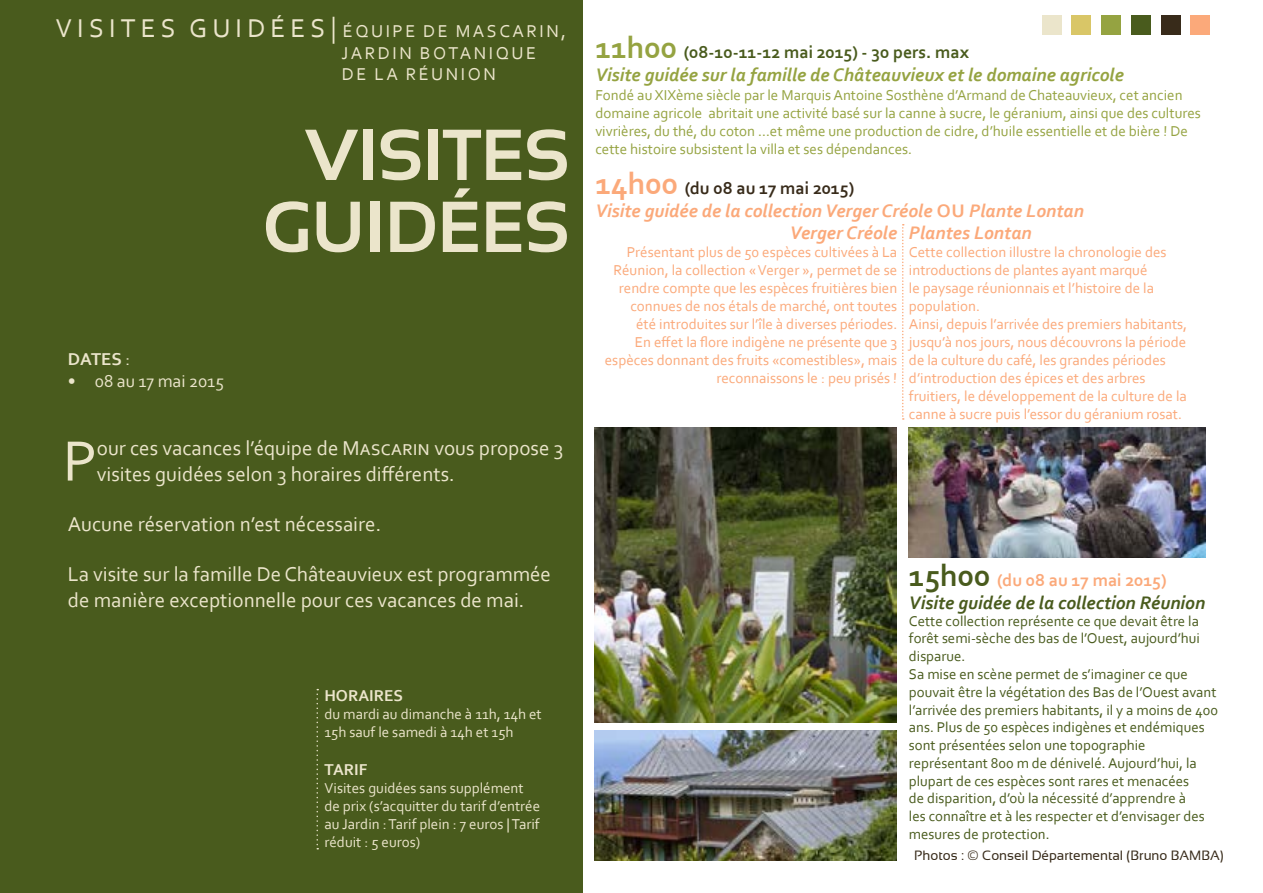
<style>
.page{position:relative;width:1263px;height:893px;background:#fff}
.page>*{position:absolute;margin:0;border:0;box-sizing:border-box;transform-origin:0 0}
.t1{font:700 72px/72px "Sansation";color:#ebe5cb;text-align:center}
.t2{font:59.55px "Corbel";color:#ebe5cb}
.t3{font:27px "Corbel";color:#ebe5cb}
.t4{font:21px/25.2px "Corbel";color:#ebe5cb}
.t5{font:italic 700 19.05px "Corbel";color:#fba97a}
.t6{font:italic 700 19.05px "Corbel";color:#95a341}
.t7{font:italic 700 19.05px "Corbel";color:#495b1d}
.t8{font:18px "Corbel";letter-spacing:.14em;color:#ebe5cb}
.t9{font:700 18px "Corbel";color:#495b1d}
.t10{font:700 18px "Corbel";color:#382b1a}
.t11{font:700 18px "Corbel";color:#fba97a}
.t12{font:18px "Corbel";color:#ebe5cb}
.t13{font:700 18px "Corbel";color:#ebe5cb}
.t14{font:700 16.5px "Corbel";color:#ebe5cb}
.t15{font:15px/18px "Corbel";color:#fba97a;text-align:right}
.t16{font:15px/18px "Corbel";color:#95a341}
.t17{font:15px/18px "Corbel";color:#ebe5cb}
.t18{font:14.85px/17.7px "Corbel";color:#495b1d}
.t19{font:13.5px "Sansation";color:#382b1a}
.s1{font-family:"Minion Pro";font-size:27px}
.s2{font-weight:400}
.s3{font-size:31.65px;color:#95a341}
.s4{font-size:31.65px;color:#fba97a}
.s5{font-style:normal}
.s6{font-size:31.65px;color:#495b1d}
</style>
<div class="page">
<div style="left:0;top:0;width:582px;height:893px;background:#495b1d"></div>
<img style="left:909px;top:427px;width:297px;height:130px">
<img style="left:594px;top:427px;width:302px;height:295px">
<svg style="left:316px;top:689px;width:2px;height:160px"></svg>
<div style="left:1042px;top:15px;width:19px;height:19px;background:#ebe5cb"></div>
<div style="left:1071px;top:15px;width:20px;height:19px;background:#d9c667"></div>
<div style="left:1101px;top:15px;width:20px;height:19px;background:#95a341"></div>
<div style="left:1131px;top:15px;width:20px;height:19px;background:#495b1d"></div>
<div style="left:1161px;top:15px;width:19px;height:19px;background:#382b1a"></div>
<div style="left:1191px;top:15px;width:19px;height:19px;background:#fba97a"></div>
<svg style="left:902px;top:224px;width:2px;height:196px"></svg>
<img style="left:594px;top:731px;width:302px;height:129px">
<h3 class="t3" style="left:56px;top:11px;width:39px">Visites</h3>
<h3 class="t3" style="left:189px;top:11px;width:20px">guidées</h3>
<p class="t8" style="left:330px;top:20px;width:53px"><span class="s1">|</span> Équipe</p>
<p class="t8" style="left:423px;top:20px;width:144px">dE MASCARIN,</p>
<p class="t8" style="left:341px;top:42px;width:13px">jardin</p>
<p class="t8" style="left:420px;top:42px;width:26px">Botani</p>
<p class="t8" style="left:496px;top:42px;width:28px">que</p>
<p class="t8" style="left:342px;top:63px;width:91px">De la Réunion</p>
<p class="t13" style="left:68px;top:348px;width:64px">DATES <span class="s2">:</span></p>
<p class="t12" style="left:68px;top:370px;width:158px">• 08 au 17 mai 2015</p>
<h1 class="t1" style="left:262px;top:119px;width:131px">visites guidÉes</h1>
<h2 class="t2" style="left:63px;top:424px;width:35px">P</h2>
<h3 class="t4" style="left:97px;top:435px;width:468px">our ces vacances l’équipe de Mascarin vous propose 3 visites guidées selon 3 horaires différents.</h3>
<h3 class="t4" style="left:68px;top:511px;width:315px">Aucune réservation n’est nécessaire.</h3>
<h3 class="t4" style="left:68px;top:561px;width:485px">La visite sur la famille De Châteauvieux est programmée de manière exceptionnelle pour ces vacances de mai.</h3>
<p class="t14" style="left:324px;top:685px;width:80px">HORAIRES</p>
<p class="t17" style="left:324px;top:705px;width:219px">du mardi au dimanche à 11h, 14h et<br>15h sauf le samedi à 14h et 15h</p>
<p class="t14" style="left:324px;top:759px;width:44px">TARIF</p>
<p class="t17" style="left:324px;top:779px;width:217px">Visites guidées sans supplément de prix (s’acquitter du tarif d’entrée au Jardin : Tarif plein : 7 euros | Tarif réduit : 5 euros)</p>
<p class="t9" style="left:595px;top:41px;width:375px"><span class="s3">11h00</span> (08-10-11-12 mai 2015) - 30 pers. max</p>
<p class="t6" style="left:595px;top:63px;width:530px">Visite guidée sur la famille de Châteauvieux et le domaine agricole</p>
<p class="t16" style="left:595px;top:86px;width:607px">Fondé au XIXème siècle par le Marquis Antoine Sosthène d’Armand de Chateauvieux, cet ancien domaine agricole abritait une activité basé sur la canne à sucre, le géranium, ainsi que des cultures vivrières, du thé, du coton …et même une production de cidre, d’huile essentielle et de bière ! De cette histoire subsistent la villa et ses dépendances.</p>
<p class="t10" style="left:595px;top:177px;width:260px"><span class="s4">14h00</span> (du 08 au 17 mai 2015)</p>
<p class="t5" style="left:595px;top:199px;width:490px">Visite guidée de la collection Verger Créole <span class="s5">ou</span> Plante Lontan</p>
<p class="t5" style="left:790px;top:221px;width:109px">Verger Créole</p>
<p class="t15" style="left:605px;top:243px;width:294px">Présentant plus de 50 espèces cultivées à La Réunion, la collection « Verger », permet de se rendre compte que les espèces fruitières bien connues de nos étals de marché, ont toutes<br>été introduites sur l’île à diverses périodes.<br>En effet la flore indigène ne présente que 3 espèces donnant des fruits «comestibles», mais reconnaissons le : peu prisés !</p>
<p class="t5" style="left:909px;top:221px;width:124px">Plantes Lontan</p>
<p class="t15" style="left:909px;top:243px;width:280px;text-align:left">Cette collection illustre la chronologie des introductions de plantes ayant marqué<br>le paysage réunionnais et l’histoire de la population.<br>Ainsi, depuis l’arrivée des premiers habitants, jusqu’à nos jours, nous découvrons la période de la culture du café, les grandes périodes d’introduction des épices et des arbres fruitiers, le développement de la culture de la canne à sucre puis l’essor du géranium rosat.</p>
<p class="t11" style="left:909px;top:569px;width:259px"><span class="s6">15h00</span> (du 08 au 17 mai 2015)</p>
<p class="t7" style="left:909px;top:590px;width:298px">Visite guidée de la collection Réunion</p>
<p class="t18" style="left:909px;top:611px;width:310px">Cette collection représente ce que devait être la forêt semi-sèche des bas de l’Ouest, aujourd’hui disparue.<br>Sa mise en scène permet de s’imaginer ce que pouvait être la végétation des Bas de l’Ouest avant l’arrivée des premiers habitants, il y a moins de 400 ans. Plus de 50 espèces indigènes et endémiques sont présentées selon une topographie représentant 800 m de dénivelé. Aujourd’hui, la plupart de ces espèces sont rares et menacées<br>de disparition, d’où la nécessité d’apprendre à<br>les connaître et à les respecter et d’envisager des mesures de protection.</p>
<p class="t19" style="left:914px;top:848px;width:311px">Photos : © Conseil Départemental (Bruno BAMBA)</p>
</div>
